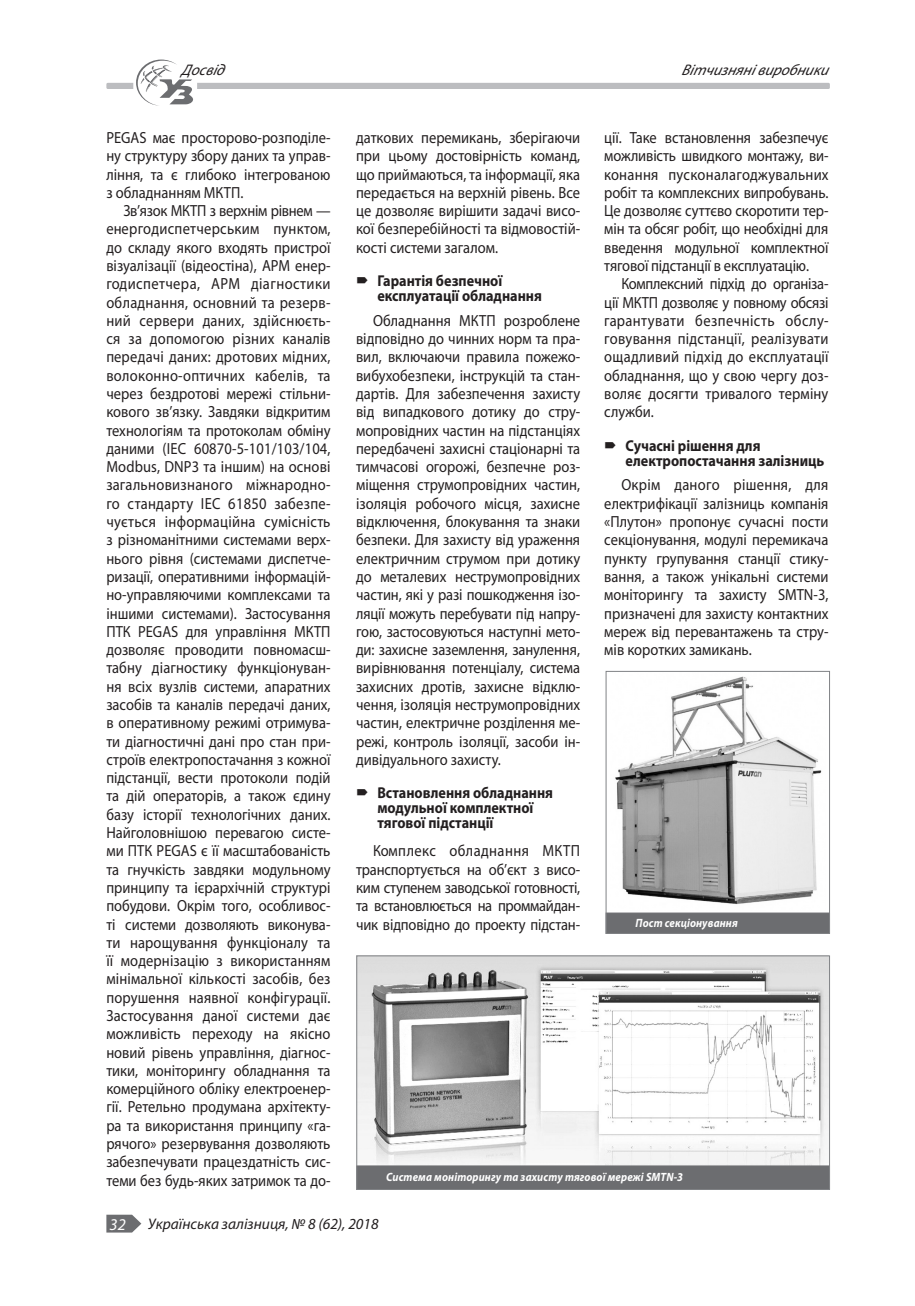
<style>
.page{position:relative;width:915px;height:1306px;background:#fff}
.page>*{position:absolute;margin:0;border:0;box-sizing:border-box;transform-origin:0 0}
.t1{font:italic 16.5px "Myriad Pro";color:#fff}
.Основной_текст{font:16.2px/18.3px "Myriad Pro";color:#231f20;text-align:justify;scale:.9 1}
.t2{font:700 15.75px/15px "Myriad Pro";color:#231f20;scale:.9 1}
.t3{font:italic 15.3px "Myriad Pro";color:#231f20}
.Рисунок{font:italic 700 12px "Myriad Pro";letter-spacing:.01em;color:#fff;scale:.9 1}
</style>
<div class="page">
<img style="left:615px;top:676px;width:207px;height:228px">
<div style="left:605px;top:912px;width:224px;height:21px;background:#6c6d70;border:1px solid #6c6d70"></div>
<div style="left:605px;top:671px;width:224px;height:262px;border:1px solid #808285"></div>
<img style="left:358px;top:957px;width:469px;height:208px">
<div style="left:356px;top:1165px;width:473px;height:24px;background:#6c6d70;border:1px solid #6c6d70"></div>
<div style="left:356px;top:955px;width:473px;height:234px;border:1px solid #808285"></div>
<div style="left:106px;top:83px;width:723px;height:6px;background:#bcbdc0;border-radius:2px"></div>
<div style="left:133px;top:81px;width:64px;height:9px;background:#fff;border-radius:2px"></div>
<svg style="left:136px;top:60px;width:57px;height:46px"></svg>
<svg style="left:106px;top:1214px;width:35px;height:18px"></svg>
<p class="t3" style="left:181px;top:61px;width:49px">Досвід</p>
<p class="t3" style="left:681px;top:61px;width:153px">Вітчизнянівиробники</p>
<p class="Основной_текст" style="left:106px;top:128px;width:250px">PEGAS має просторово-розподіле&shy;ну структуру збору даних та управ&shy;ління, та є глибоко інтегрованою з обладнанням МКТП.</p>
<p class="Основной_текст" style="left:106px;top:201px;width:250px;text-indent:17px">Зв’язок МКТП з верхнім рівнем — енергодиспетчерським пунктом, до складу якого входять пристрої візуалізації (відеостіна), АРМ енер&shy;годиспетчера, АРМ діагностики обладнання, основний та резерв&shy;ний сервери даних, здійснюєть&shy;ся за допомогою різних каналів передачі даних: дротових мідних, волоконно-оптичних кабелів, та через бездротові мережі стільни&shy;кового зв’язку. Завдяки відкритим технологіям та протоколам обміну даними (IEC 60870-5-101/103/104, Modbus, DNP3 та іншим) на основі загальновизнаного міжнародно&shy;го стандарту IEC 61850 забезпе&shy;чується інформаційна сумісність з різноманітними системами верх&shy;нього рівня (системами диспетче&shy;ризації, оперативними інформацій&shy;но-управляючими комплексами та іншими системами). Застосування ПТК PEGAS для управління МКТП дозволяє проводити повномасш&shy;табну діагностику функціонуван&shy;ня всіх вузлів системи, апаратних засобів та каналів передачі даних, в оперативному режимі отримува&shy;ти діагностичні дані про стан при&shy;строїв електропостачання з кожної підстанції, вести протоколи подій та дій операторів, а також єдину базу історії технологічних даних.<br>Найголовнішою перевагою систе&shy;ми ПТК PEGAS є її масштабованість та гнучкість завдяки модульному принципу та ієрархічній структурі побудови. Окрім того, особливос&shy;ті системи дозволяють виконува&shy;ти нарощування функціоналу та її модернізацію з використанням мінімальної кількості засобів, без порушення наявної конфігурації.<br>Застосування даної системи дає можливість переходу на якісно новий рівень управління, діагнос&shy;тики, моніторингу обладнання та комерційного обліку електроенер&shy;гії. Ретельно продумана архітекту&shy;ра та використання принципу «га&shy;рячого» резервування дозволяють забезпечувати працездатність сис&shy;теми без будь-яких затримок та до-</p>
<p class="Основной_текст" style="left:356px;top:128px;width:250px">даткових перемикань, зберігаючи при цьому достовірність команд, що приймаються, та інформації, яка передається на верхній рівень. Все це дозволяє вирішити задачі висо&shy;кої безперебійності та відмовостій&shy;кості системи загалом.</p>
<p class="t2" style="left:377px;top:273px;width:184px">Гарантія безпечної експлуатації обладнання</p>
<p class="Основной_текст" style="left:356px;top:311px;width:250px;text-indent:17px">Обладнання МКТП розроблене відповідно до чинних норм та пра&shy;вил, включаючи правила пожежо&shy;вибухобезпеки, інструкцій та стан&shy;дартів. Для забезпечення захисту від випадкового дотику до стру&shy;мопровідних частин на підстанціях передбачені захисні стаціонарні та тимчасові огорожі, безпечне роз&shy;міщення струмопровідних частин, ізоляція робочого місця, захисне відключення, блокування та знаки безпеки. Для захисту від ураження електричним струмом при дотику до металевих неструмопровідних частин, які у разі пошкодження ізо&shy;ляції можуть перебувати під напру&shy;гою, застосовуються наступні мето&shy;ди: захисне заземлення, занулення, вирівнювання потенціалу, система захисних дротів, захисне відклю&shy;чення, ізоляція неструмопровідних частин, електричне розділення ме&shy;режі, контроль ізоляції, засоби ін&shy;дивідуального захисту.</p>
<p class="t2" style="left:377px;top:784px;width:197px">Встановлення обладнання модульної комплектної тягової підстанції</p>
<p class="Основной_текст" style="left:356px;top:841px;width:250px;text-indent:17px">Комплекс обладнання МКТП транспортується на об’єкт з висо&shy;ким ступенем заводської готовності, та встановлюється на проммайдан&shy;чик відповідно до проекту підстан-</p>
<p class="Основной_текст" style="left:604px;top:128px;width:250px">ції. Таке встановлення забезпечує можливість швидкого монтажу, ви&shy;конання пусконалагоджувальних робіт та комплексних випробувань.<br>Це дозволяє суттєво скоротити тер&shy;мін та обсяг робіт, що необхідні для введення модульної комплектної тягової підстанції в експлуатацію.</p>
<p class="Основной_текст" style="left:604px;top:274px;width:250px;text-indent:17px">Комплексний підхід до організа&shy;ції МКТП дозволяє у повному обсязі гарантувати безпечність обслу&shy;говування підстанції, реалізувати ощадливий підхід до експлуатації обладнання, що у свою чергу доз&shy;воляє досягти тривалого терміну служби.</p>
<p class="t2" style="left:625px;top:437px;width:222px">Сучасні рішення для електропостачання залізниць</p>
<p class="Основной_текст" style="left:604px;top:475px;width:250px;text-indent:17px">Окрім даного рішення, для електрифікації залізниць компанія «Плутон» пропонує сучасні пости секціонування, модулі перемикача пункту групування станції стику&shy;вання, а також унікальні системи моніторингу та захисту SMTN-3, призначені для захисту контактних мереж від перевантажень та стру&shy;мів коротких замикань.</p>
<p class="Рисунок" style="left:635px;top:914px;width:115px">Пост секціонування</p>
<p class="Рисунок" style="left:386px;top:1168px;width:331px">Система моніторингу та захисту тягової мережі SMTN-3</p>
<p class="t1" style="left:109px;top:1213px;width:18px">32</p>
<p class="t3" style="left:148px;top:1214px;width:232px">Українська залізниця, № 8 (62), 2018</p>
</div>
